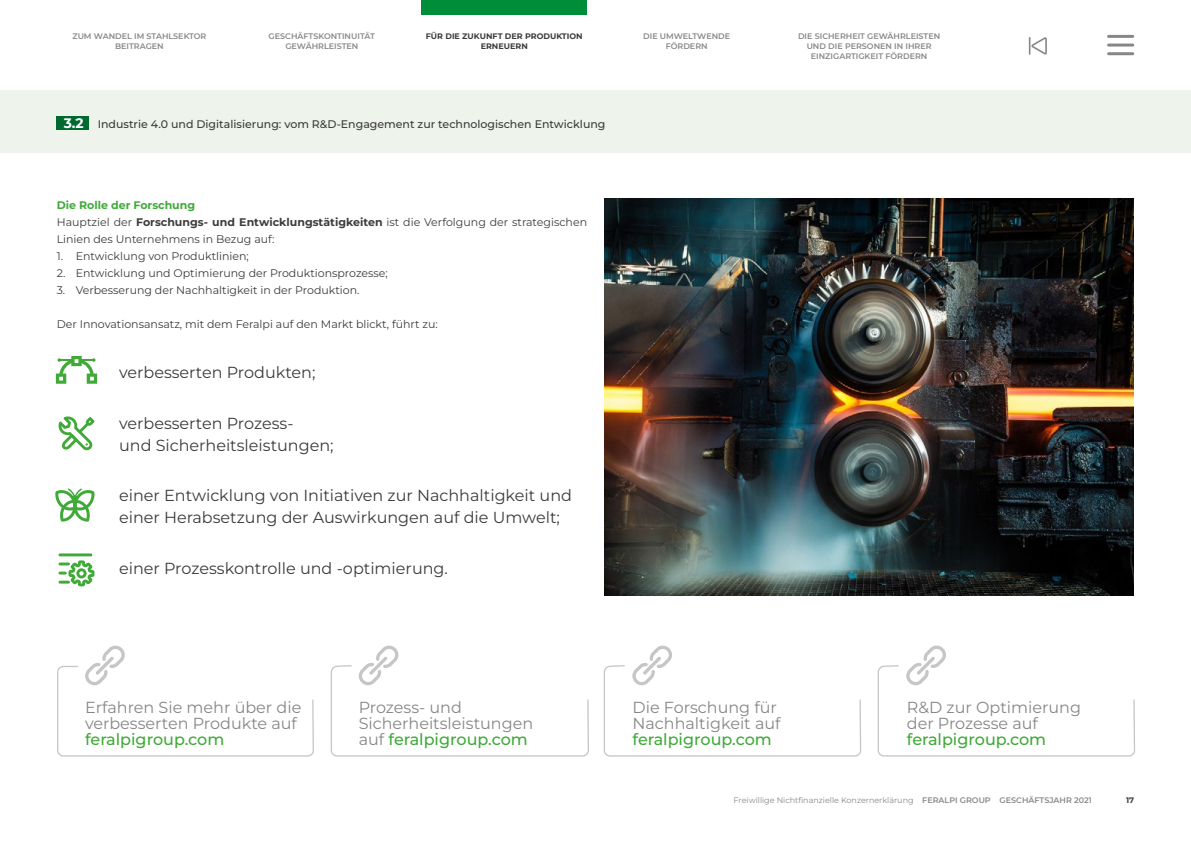
<style>
.page{position:relative;width:1191px;height:842px;background:#fff}
.page>*{position:absolute;margin:0;border:0;box-sizing:border-box;transform-origin:0 0}
.t1{font:16px/22px "Montserrat";color:#3c3c3b}
.t2{font:16px/16px "Montserrat";color:#878787}
.t3{font:500 16px "Montserrat";color:#40aa39}
.t4{font:11px/17px "Montserrat";color:#3c3c3b}
.t5{font:500 11px "Montserrat";color:#3c3c3b}
.t6{font:600 8px/10px "Montserrat";color:#878787;text-align:center}
.t7{font:8px "Montserrat";color:#878787}
.t8{font:700 8px/10px "Montserrat";color:#3c3c3b;text-align:center}
.s1{font-weight:700;font-size:13.8px;color:#fff}
.s2{font-weight:700;color:#40aa39}
.s3{font-weight:700}
.s4{font-weight:500;color:#40aa39}
.s5{font-weight:600}
</style>
<div class="page">
<div style="left:421px;top:0;width:166px;height:14px;background:#008d39"></div>
<hr style="left:0;top:90px;width:1191px;height:1px;background:#c6c6c6">
<svg style="left:1028px;top:37px;width:18px;height:18px"></svg>
<hr style="left:1108px;top:35px;width:24px;height:3px;background:#878787">
<hr style="left:1108px;top:44px;width:24px;height:3px;background:#878787">
<hr style="left:1108px;top:52px;width:24px;height:3px;background:#878787">
<div style="left:0;top:91px;width:1191px;height:62px;background:#eef3eb"></div>
<div style="left:57px;top:116px;width:32px;height:13px;background:#00692f"></div>
<svg style="left:57px;top:666px;width:257px;height:91px"></svg>
<svg style="left:603px;top:645px;width:259px;height:112px"></svg>
<svg style="left:877px;top:645px;width:258px;height:112px"></svg>
<img style="left:604px;top:198px;width:529px;height:397px">
<svg style="left:85px;top:645px;width:41px;height:40px"></svg>
<svg style="left:330px;top:645px;width:259px;height:112px"></svg>
<svg style="left:56px;top:356px;width:41px;height:28px"></svg>
<svg style="left:58px;top:416px;width:37px;height:34px"></svg>
<svg style="left:55px;top:488px;width:39px;height:34px"></svg>
<hr style="left:59px;top:553px;width:33px;height:3px;background:#40aa39">
<svg style="left:59px;top:560px;width:35px;height:26px"></svg>
<p class="t6" style="left:72px;top:31px;width:136px">ZUM WANDEL IM STAHLSEKTOR<br>BEITRAGEN</p>
<p class="t6" style="left:269px;top:31px;width:108px">GESCHÄFTSKONTINUITÄT<br>GEWÄHRLEISTEN</p>
<p class="t8" style="left:426px;top:31px;width:158px">FÜR DIE ZUKUNFT DER PRODUKTION<br>ERNEUERN</p>
<p class="t6" style="left:643px;top:31px;width:88px">DIE UMWELTWENDE<br>FÖRDERN</p>
<p class="t6" style="left:798px;top:31px;width:144px">DIE SICHERHEIT GEWÄHRLEISTEN<br>UND DIE PERSONEN IN IHRER<br>EINZIGARTIGKEIT FÖRDERN</p>
<p class="t5" style="left:64px;top:117px;width:543px"><span class="s1">3.2</span> Industrie 4.0 und Digitalisierung: vom R&amp;D-Engagement zur technologischen Entwicklung</p>
<p class="t4" style="left:57px;top:196px;width:532px"><span class="s2">Die Rolle der Forschung<br></span>Hauptziel der <span class="s3">Forschungs- und Entwicklungstätigkeiten</span> ist die Verfolgung der strategischen<br>Linien des Unternehmens in Bezug auf:</p>
<p class="t4" style="left:57px;top:247px;width:194px">1. Entwicklung von Produktlinien;</p>
<p class="t4" style="left:57px;top:264px;width:333px">2. Entwicklung und Optimierung der Produktionsprozesse;</p>
<p class="t4" style="left:57px;top:281px;width:304px">3. Verbesserung der Nachhaltigkeit in der Produktion.</p>
<p class="t4" style="left:57px;top:315px;width:383px">Der Innovationsansatz, mit dem Feralpi auf den Markt blickt, führt zu:</p>
<h1 class="t1" style="left:119px;top:361px;width:198px">verbesserten Produkten;</h1>
<h1 class="t1" style="left:119px;top:412px;width:216px">verbesserten Prozess-<br>und Sicherheitsleistungen;</h1>
<h1 class="t1" style="left:119px;top:484px;width:454px">einer Entwicklung von Initiativen zur Nachhaltigkeit und einer Herabsetzung der Auswirkungen auf die Umwelt;</h1>
<h1 class="t1" style="left:119px;top:556px;width:330px">einer Prozesskontrolle und -optimierung.</h1>
<h1 class="t2" style="left:85px;top:699px;width:218px">Erfahren Sie mehr über die verbesserten Produkte auf</h1>
<h1 class="t3" style="left:85px;top:729px;width:141px">feralpigroup.com</h1>
<h1 class="t2" style="left:359px;top:699px;width:176px">Prozess- und<br>Sicherheitsleistungen auf <span class="s4">feralpigroup.com</span></h1>
<h1 class="t2" style="left:632px;top:699px;width:150px">Die Forschung für<br>Nachhaltigkeit auf</h1>
<h1 class="t3" style="left:632px;top:729px;width:141px">feralpigroup.com</h1>
<h1 class="t2" style="left:907px;top:699px;width:176px">R&amp;D zur Optimierung der Prozesse auf</h1>
<h1 class="t3" style="left:907px;top:729px;width:141px">feralpigroup.com</h1>
<p class="t7" style="left:733px;top:795px;width:360px">Freiwillige Nichtfinanzielle Konzernerklärung <span class="s5">FERALPI GROUP GESCHÄFTSJAHR 2021</span></p>
<p class="t8" style="left:1126px;top:795px;width:10px">17</p>
</div>
